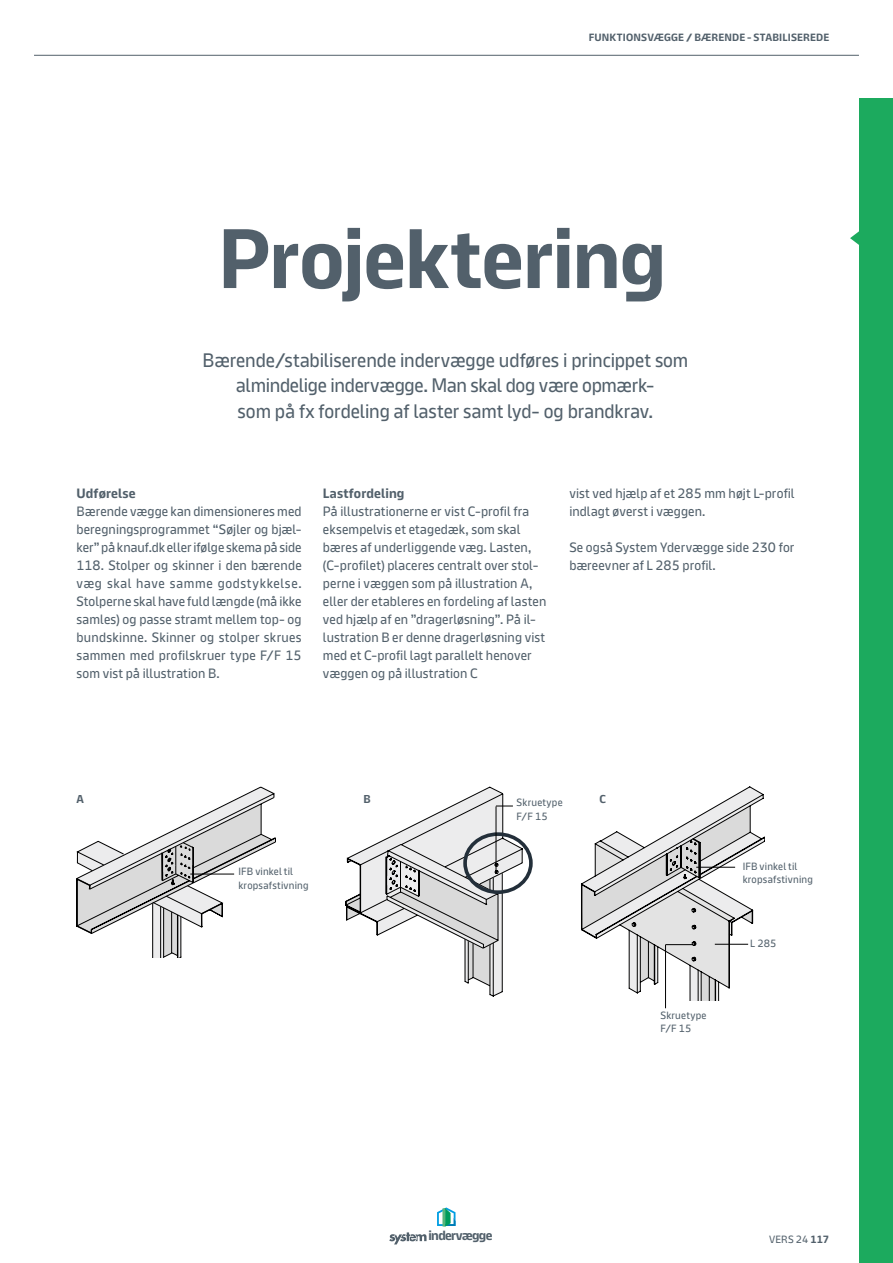
<style>
.page{position:relative;width:893px;height:1263px;background:#fff}
.page>*{position:absolute;margin:0;border:0;box-sizing:border-box;transform-origin:0 0}
.t1{font:700 84px "Knauf";letter-spacing:-.015em;color:#52606b}
.t2{font:19.5px/25.5px "Knauf";letter-spacing:-.005em;color:#52606b;text-align:center}
.t3{font:13.5px/18px "Knauf";letter-spacing:.01em;color:#52606b}
.t4{font:700 13.5px "Knauf";letter-spacing:.01em;color:#52606b}
.t5{font:700 13.35px "Knauf";letter-spacing:-.05em;color:#52606b}
.t6{font:700 11.4px "Knauf";color:#52606b}
.t7{font:10.5px/13.5px "Knauf";letter-spacing:.02em;color:#52606b}
.t8{font:700 10.5px "Knauf";letter-spacing:.015em;color:#52606b}
.s1{font-weight:700}
</style>
<div class="page">
<div style="left:859px;top:98px;width:34px;height:1165px;background:#1caa5e"></div>
<svg style="left:850px;top:231px;width:9px;height:14px"></svg>
<svg style="left:437px;top:1207px;width:18px;height:20px"></svg>
<hr style="left:442px;top:1208px;width:3px;height:19px;background:#58b67c">
<svg style="left:389px;top:1232px;width:37px;height:12px"></svg>
<hr style="left:34px;top:55px;width:825px;height:1px;background:#52606b">
<div style="left:463px;top:832px;width:70px;height:62px;border:4px solid #232f3a;border-radius:50%"></div>
<svg style="left:77px;top:787px;width:199px;height:170px"></svg>
<svg style="left:581px;top:787px;width:184px;height:214px"></svg>
<svg style="left:345px;top:787px;width:178px;height:210px"></svg>
<hr style="left:665px;top:944px;width:1px;height:64px;background:#000">
<hr style="left:190px;top:874px;width:44px;height:1px;background:#000">
<hr style="left:696px;top:867px;width:39px;height:1px;background:#000">
<hr style="left:715px;top:944px;width:33px;height:1px;background:#000">
<p class="t8" style="left:589px;top:32px;width:242px">FUNKTIONSVÆGGE / BÆRENDE - STABILISEREDE</p>
<h1 class="t1" style="left:218px;top:212px;width:450px">Projektering</h1>
<h2 class="t2" style="left:203px;top:347px;width:487px">Bærende/stabiliserende indervægge udføres i princippet som almindelige indervægge. Man skal dog være opmærk-<br>som på fx fordeling af laster samt lyd- og brandkrav.</h2>
<p class="t4" style="left:77px;top:486px;width:61px">Udførelse</p>
<p class="t3" style="left:77px;top:503px;width:227px;text-align:justify">Bærende vægge kan dimensioneres med beregningsprogrammet “Søjler og bjæl&shy;ker” på knauf.dk eller ifølge skema på side 118. Stolper og skinner i den bærende væg skal have samme godstykkelse.<br>Stolperne skal have fuld længde (må ikke samles) og passe stramt mellem top- og bundskinne. Skinner og stolper skrues sammen med profilskruer type F/F 15 som vist på illustration B.</p>
<p class="t4" style="left:323px;top:486px;width:83px">Lastfordeling</p>
<p class="t3" style="left:323px;top:503px;width:225px">På illustrationerne er vist C-profil fra eksempelvis et etagedæk, som skal bæres af underliggende væg. Lasten, (C-profilet) placeres centralt over stol&shy;perne i væggen som på illustration A, eller der etableres en fordeling af lasten ved hjælp af en ”dragerløsning”. På il&shy;lustration B er denne dragerløsning vist med et C-profil lagt parallelt henover væggen og på illustration C</p>
<p class="t3" style="left:569px;top:484px;width:227px">vist ved hjælp af et 285 mm højt L-profil indlagt øverst i væggen.</p>
<p class="t3" style="left:569px;top:538px;width:227px">Se også System Ydervægge side 230 for bæreevner af L 285 profil.</p>
<p class="t6" style="left:77px;top:793px;width:9px">A</p>
<p class="t6" style="left:364px;top:793px;width:9px">B</p>
<p class="t7" style="left:517px;top:796px;width:48px">Skruetype<br>F/F 15</p>
<p class="t6" style="left:600px;top:793px;width:8px">C</p>
<p class="t7" style="left:238px;top:865px;width:72px">IFB vinkel til kropsafstivning</p>
<p class="t7" style="left:743px;top:859px;width:72px">IFB vinkel til kropsafstivning</p>
<p class="t7" style="left:660px;top:1008px;width:48px">Skruetype<br>F/F 15</p>
<p class="t7" style="left:750px;top:937px;width:28px">L 285</p>
<p class="t5" style="left:429px;top:1228px;width:65px">indervægge</p>
<p class="t7" style="left:769px;top:1232px;width:62px">VERS 24 <span class="s1">117</span></p>
</div>
